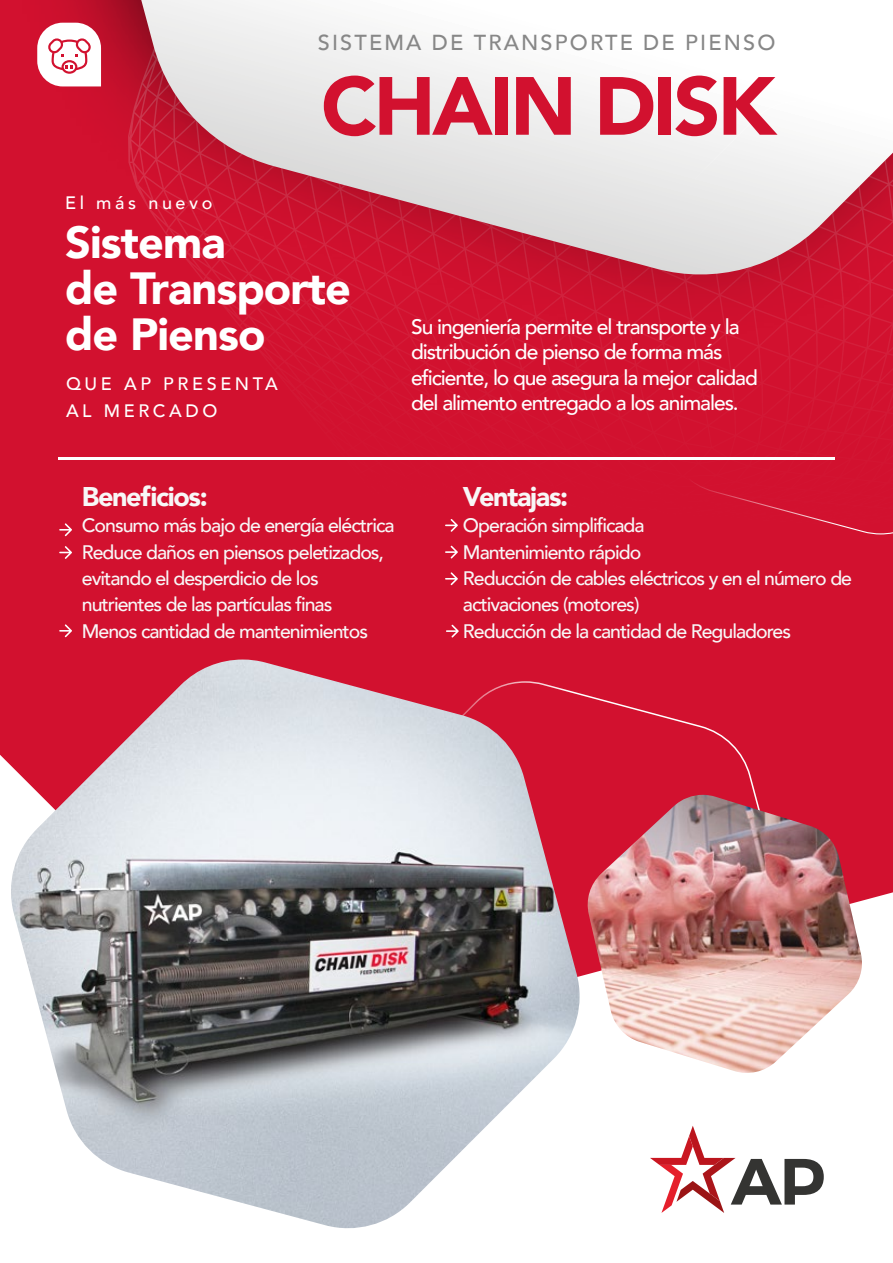
<style>
.page{position:relative;width:893px;height:1263px;background:#fff}
.page>*{position:absolute;margin:0;border:0;box-sizing:border-box;transform-origin:0 0}
.t1{font:900 81.45px "Avenir";letter-spacing:-.04em;color:#d2112f}
.t2{font:900 45px/46.3px "Avenir";letter-spacing:-.02em;color:#fff}
.t3{font:900 27px "Avenir";letter-spacing:-.05em;color:#f8f7f7}
.t4{font:500 21.6px "Avenir";letter-spacing:.1em;color:#878787}
.t5{font:500 21px/25.2px "Avenir";letter-spacing:-.05em;color:#fff}
.t6{font:500 19.5px/26.4px "Avenir";letter-spacing:-.05em;color:#f8f7f7}
.t7{font:500 18px/27px "Avenir";letter-spacing:.2em;color:#fff}
</style>
<div class="page">
<div style="left:0;top:373px;width:893px;height:527px;background:#d2112f"></div>
<div style="left:128px;top:373px;width:765px;height:205px;background:#d2112f"></div>
<img style="left:0;top:0;width:619px;height:373px">
<svg style="left:141px;top:0;width:478px;height:284px"></svg>
<svg style="left:619px;top:105px;width:274px;height:429px"></svg>
<div style="left:585px;top:681px;width:214px;height:114px;background:#d2112f"></div>
<svg style="left:59px;top:624px;width:13px;height:13px"></svg>
<svg style="left:59px;top:523px;width:13px;height:13px"></svg>
<svg style="left:59px;top:546px;width:13px;height:13px"></svg>
<svg style="left:445px;top:519px;width:13px;height:13px"></svg>
<svg style="left:445px;top:546px;width:13px;height:12px"></svg>
<svg style="left:445px;top:572px;width:13px;height:13px"></svg>
<svg style="left:446px;top:625px;width:13px;height:12px"></svg>
<svg style="left:37px;top:23px;width:64px;height:63px"></svg>
<svg style="left:650px;top:1126px;width:174px;height:87px"></svg>
<img style="left:6px;top:659px;width:579px;height:570px">
<img style="left:585px;top:795px;width:279px;height:278px">
<hr style="left:58px;top:457px;width:777px;height:3px;background:#fff">
<p class="t7" style="left:65px;top:188px;width:149px">El más nuevo</p>
<p class="t4" style="left:318px;top:23px;width:459px">SISTEMA DE TRANSPORTE DE PIENSO</p>
<h1 class="t1" style="left:321px;top:37px;width:456px">CHAIN DISK</h1>
<h2 class="t2" style="left:65px;top:218px;width:287px">Sistema<br>de Transporte de Pienso</h2>
<p class="t7" style="left:66px;top:369px;width:213px">QUE AP PRESENTA<br>AL MERCADO</p>
<p class="t5" style="left:411px;top:313px;width:348px">Su ingeniería permite el transporte y la distribución de pienso de forma más eficiente, lo que asegura la mejor calidad del alimento entregado a los animales.</p>
<h3 class="t3" style="left:82px;top:473px;width:127px">Beneficios:</h3>
<p class="t6" style="left:82px;top:511px;width:314px">Consumo más bajo de energía eléctrica Reduce daños en piensos peletizados, evitando el desperdicio de los nutrientes de las partículas finas<br>Menos cantidad de mantenimientos</p>
<h3 class="t3" style="left:463px;top:473px;width:107px">Ventajas:</h3>
<p class="t6" style="left:463px;top:511px;width:391px">Operación simplificada<br>Mantenimiento rápido<br>Reducción de cables eléctricos y en el número de activaciones (motores)<br>Reducción de la cantidad de Reguladores</p>
</div>
